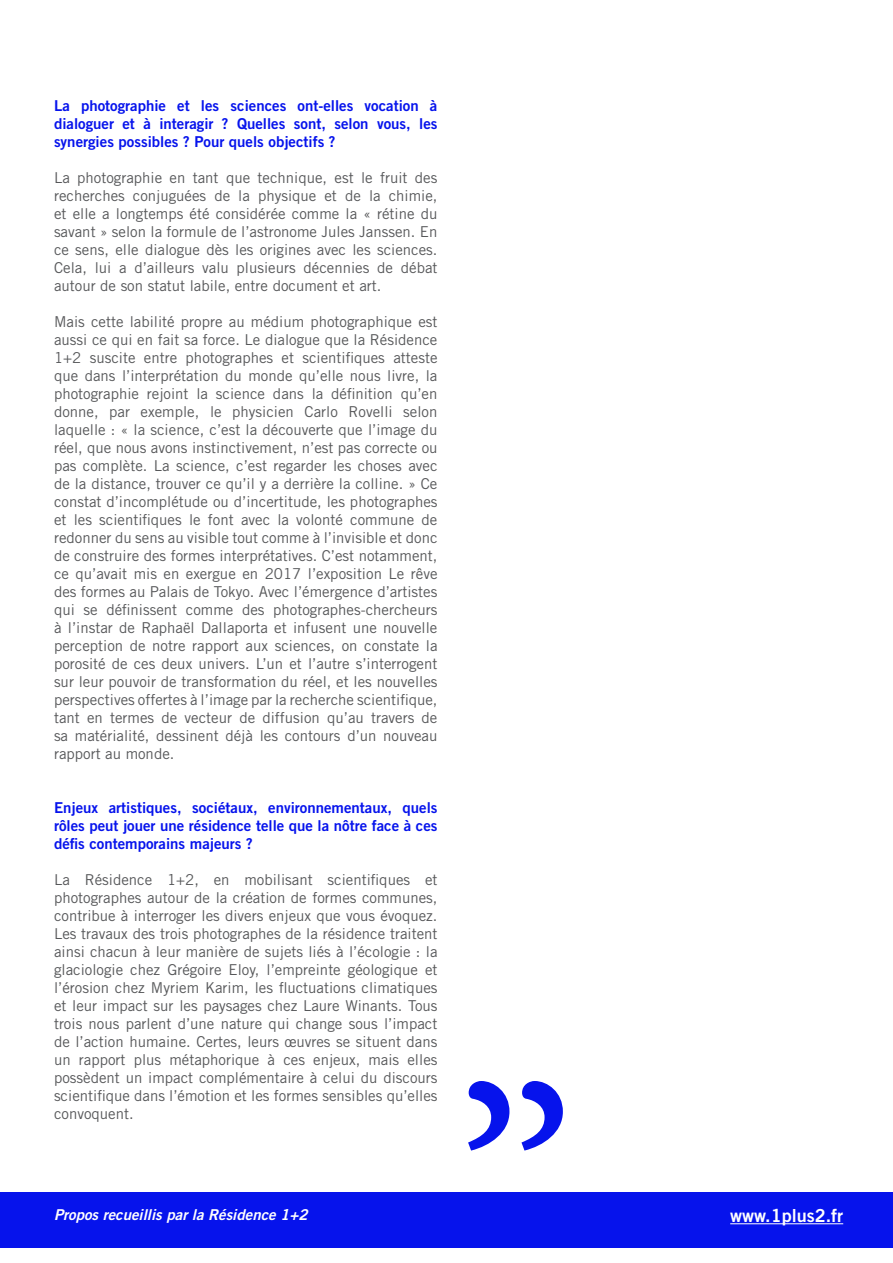
<style>
.page{position:relative;width:893px;height:1263px;background:#fff}
.page>*{position:absolute;margin:0;border:0;box-sizing:border-box;transform-origin:0 0}
.t1{font:300px "Minion Pro";color:#0613ec}
.t2{font:18px "Trade Gothic LT Std Bd 2";color:#fff}
.t3{font:15px/18px "Trade Gothic LT Std";color:#57585a;text-align:justify}
.t4{font:15px/18px "Trade Gothic LT Std Bd 2";color:#0613ec;text-align:justify}
.t5{font:15px "Trade Gothic LT Std Bd 2 Obl";color:#fff}
</style>
<div class="page">
<div style="left:0;top:1193px;width:893px;height:55px;background:#0613ec"></div>
<hr style="left:730px;top:1223px;width:113px;height:1px;background:#fff">
<p class="t4" style="left:54px;top:96px;width:385px">La photographie et les sciences ont-elles vocation à dialoguer et à interagir ? Quelles sont, selon vous, les synergies possibles ? Pour quels objectifs ?</p>
<p class="t3" style="left:54px;top:168px;width:385px">La photographie en tant que technique, est le fruit des recherches conjuguées de la physique et de la chimie, et elle a longtemps été considérée comme la « rétine du savant » selon la formule de l’astronome Jules Janssen. En ce sens, elle dialogue dès les origines avec les sciences.<br>Cela, lui a d’ailleurs valu plusieurs décennies de débat autour de son statut labile, entre document et art.</p>
<p class="t3" style="left:54px;top:312px;width:385px">Mais cette labilité propre au médium photographique est aussi ce qui en fait sa force. Le dialogue que la Résidence 1+2 suscite entre photographes et scientifiques atteste que dans l’interprétation du monde qu’elle nous livre, la photographie rejoint la science dans la définition qu’en donne, par exemple, le physicien Carlo Rovelli selon laquelle : « la science, c’est la découverte que l’image du réel, que nous avons instinctivement, n’est pas correcte ou pas complète. La science, c’est regarder les choses avec de la distance, trouver ce qu’il y a derrière la colline. » Ce constat d’incomplétude ou d’incertitude, les photographes et les scientifiques le font avec la volonté commune de redonner du sens au visible tout comme à l’invisible et donc de construire des formes interprétatives. C’est notamment, ce qu’avait mis en exergue en 2017 l’exposition Le rêve des formes au Palais de Tokyo. Avec l’émergence d’artistes qui se définissent comme des photographes-chercheurs à l’instar de Raphaël Dallaporta et infusent une nouvelle perception de notre rapport aux sciences, on constate la porosité de ces deux univers. L’un et l’autre s’interrogent sur leur pouvoir de transformation du réel, et les nouvelles perspectives offertes à l’image par la recherche scientifique, tant en termes de vecteur de diffusion qu’au travers de sa matérialité, dessinent déjà les contours d’un nouveau rapport au monde.</p>
<p class="t4" style="left:54px;top:798px;width:385px">Enjeux artistiques, sociétaux, environnementaux, quels rôles peut jouer une résidence telle que la nôtre face à ces défis contemporains majeurs ?</p>
<p class="t3" style="left:54px;top:870px;width:385px">La Résidence 1+2, en mobilisant scientifiques et photographes autour de la création de formes communes, contribue à interroger les divers enjeux que vous évoquez.<br>Les travaux des trois photographes de la résidence traitent ainsi chacun à leur manière de sujets liés à l’écologie : la glaciologie chez Grégoire Eloy, l’empreinte géologique et l’érosion chez Myriem Karim, les fluctuations climatiques et leur impact sur les paysages chez Laure Winants. Tous trois nous parlent d’une nature qui change sous l’impact de l’action humaine. Certes, leurs œuvres se situent dans un rapport plus métaphorique à ces enjeux, mais elles possèdent un impact complémentaire à celui du discours scientifique dans l’émotion et les formes sensibles qu’elles convoquent.</p>
<p class="t1" style="left:455px;top:997px;width:122px">’’</p>
<p class="t5" style="left:54px;top:1205px;width:255px">Propos recueillis par la Résidence 1+2</p>
<p class="t2" style="left:730px;top:1204px;width:115px">www.1plus2.fr</p>
</div>
